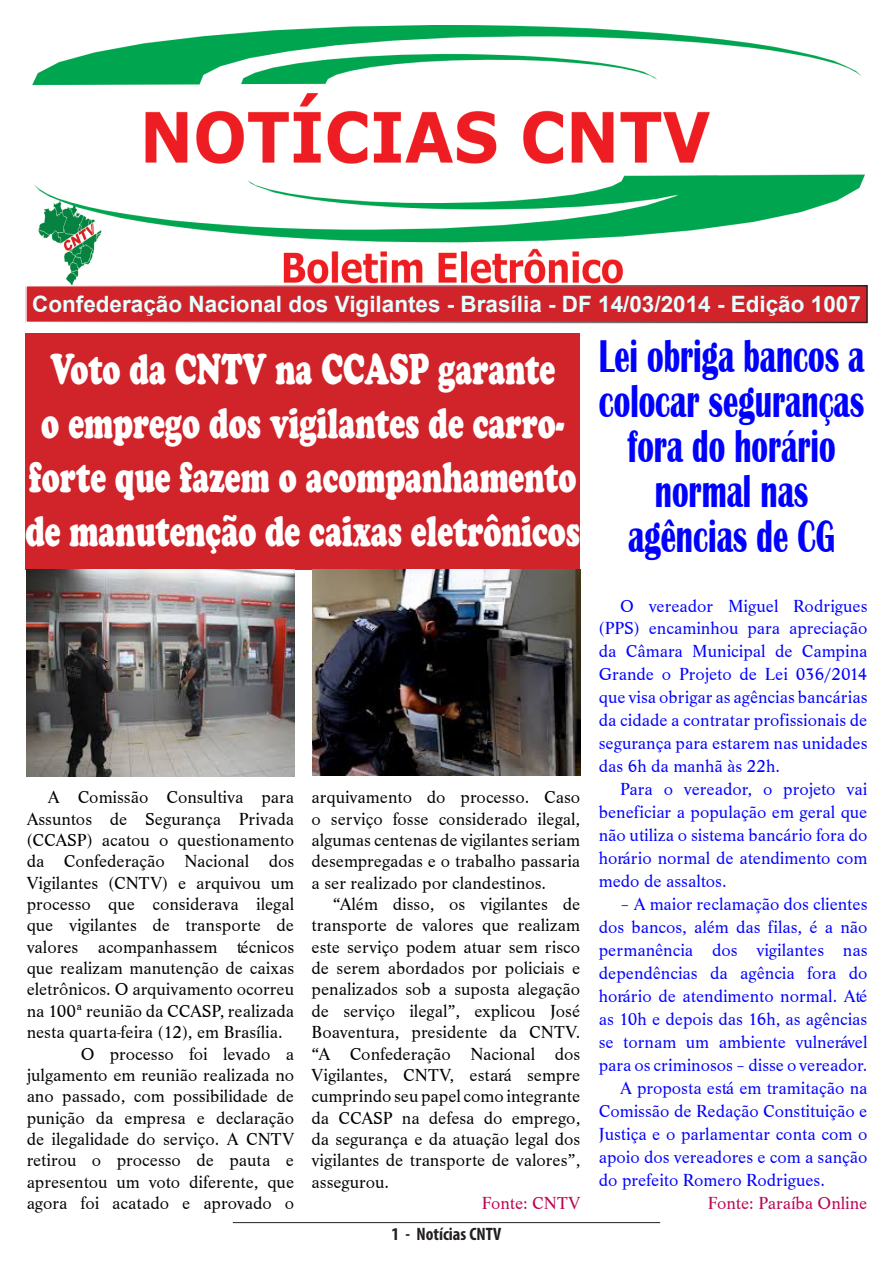
<style>
.page{position:relative;width:893px;height:1263px;background:#fff}
.page>*{position:absolute;margin:0;border:0;box-sizing:border-box;transform-origin:0 0}
.t1{font:700 47.25px/45px "Britannic";color:#00f;text-align:center;scale:.65 1}
.t2{font:42.75px/54px "Cooper Black Std";color:#fff;text-align:center;scale:.67 1}
.t3{font:700 22.5px "Arial";color:#e3ffff}
.t4{font:18px/21.3px "Life T";color:#000;text-align:justify}
.t5{font:18px/23px "Life T";color:#00f;text-align:justify}
.t6{font:18px "Life T";color:#bc0250}
.Rodapé___À_esquerda{font:700 condensed 18px "Myriad Pro";color:#231f20}
</style>
<div class="page">
<hr style="left:233px;top:1222px;width:427px;height:1px;background:#231f20">
<div style="left:26px;top:286px;width:841px;height:36px;background:#d1232a"></div>
<div style="left:25px;top:333px;width:555px;height:237px;background:#d1232a"></div>
<img style="left:27px;top:570px;width:267px;height:206px">
<img style="left:312px;top:570px;width:268px;height:206px">
<img style="left:32px;top:26px;width:833px;height:259px">
<p class="t3" style="left:32px;top:289px;width:830px">Confederação Nacional dos Vigilantes - Brasília - DF 14/03/2014 - Edição 1007</p>
<p class="t2" style="left:25px;top:342px;width:830px">Voto da CNTV na CCASP garante<br>o emprego dos vigilantes de carro&shy;forte que fazem o acompanhamento de manutenção de caixas eletrônicos</p>
<p class="t4" style="left:27px;top:787px;width:269px;text-indent:21px">A Comissão Consultiva para Assuntos de Segurança Privada (CCASP) acatou o questionamento da Confederação Nacional dos Vigilantes (CNTV) e arquivou um processo que considerava ilegal que vigilantes de transporte de valores acompanhassem técnicos que realizam manutenção de caixas eletrônicos. O arquivamento ocorreu na 100ª reunião da CCASP, realizada nesta quarta-feira (12), em Brasília.</p>
<p class="t4" style="left:27px;top:1043px;width:269px;text-indent:54px">O processo foi levado a julgamento em reunião realizada no ano passado, com possibilidade de punição da empresa e declaração de ilegalidade do serviço. A CNTV retirou o processo de pauta e apresentou um voto diferente, que agora foi acatado e aprovado o</p>
<p class="t4" style="left:312px;top:787px;width:270px">arquivamento do processo. Caso o serviço fosse considerado ilegal, algumas centenas de vigilantes seriam desempregadas e o trabalho passaria a ser realizado por clandestinos.</p>
<p class="t4" style="left:312px;top:893px;width:270px;text-indent:21px">“Além disso, os vigilantes de transporte de valores que realizam este serviço podem atuar sem risco de serem abordados por policiais e penalizados sob a suposta alegação de serviço ilegal”, explicou José Boaventura, presidente da CNTV. “A Confederação Nacional dos Vigilantes, CNTV, estará sempre cumprindo seu papel como integrante da CCASP na defesa do emprego, da segurança e da atuação legal dos vigilantes de transporte de valores”, assegurou.</p>
<p class="t6" style="left:482px;top:1192px;width:100px">Fonte: CNTV</p>
<p class="Rodapé___À_esquerda" style="left:392px;top:1223px;width:111px">1 - Notícias CNTV</p>
<p class="t1" style="left:599px;top:334px;width:410px">Lei obriga bancos a colocar seguranças fora do horário normal nas agências de CG</p>
<p class="t5" style="left:599px;top:594px;width:270px;text-indent:21px">O vereador Miguel Rodrigues (PPS) encaminhou para apreciação da Câmara Municipal de Campina Grande o Projeto de Lei 036/2014 que visa obrigar as agências bancárias da cidade a contratar profissionais de segurança para estarem nas unidades das 6h da manhã às 22h.</p>
<p class="t5" style="left:599px;top:778px;width:270px;text-indent:21px">Para o vereador, o projeto vai beneficiar a população em geral que não utiliza o sistema bancário fora do horário normal de atendimento com medo de assaltos.</p>
<p class="t5" style="left:599px;top:893px;width:270px;text-indent:21px">– A maior reclamação dos clientes dos bancos, além das filas, é a não permanência dos vigilantes nas dependências da agência fora do horário de atendimento normal. Até as 10h e depois das 16h, as agências se tornam um ambiente vulnerável para os criminosos – disse o vereador.</p>
<p class="t5" style="left:599px;top:1077px;width:270px;text-indent:21px">A proposta está em tramitação na Comissão de Redação Constituição e Justiça e o parlamentar conta com o apoio dos vereadores e com a sanção do prefeito Romero Rodrigues.</p>
<p class="t6" style="left:708px;top:1192px;width:161px">Fonte: Paraíba Online</p>
</div>
